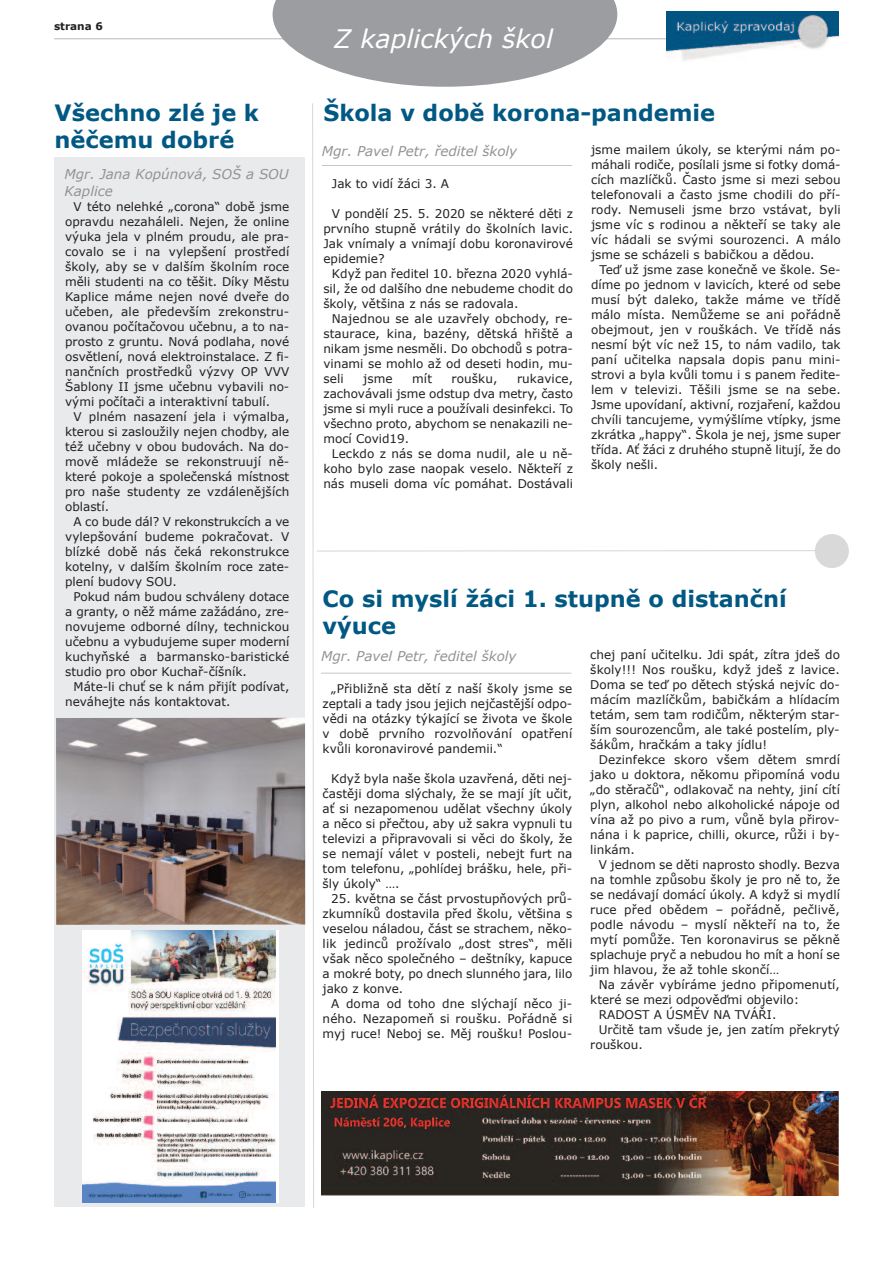
<style>
.page{position:relative;width:893px;height:1263px;background:#fff}
.page>*{position:absolute;margin:0;border:0;box-sizing:border-box;transform-origin:0 0}
.t1{font:italic 25.5px "Verdana";color:#fff}
.t2{font:700 22.5px/27px "Verdana";color:#005883}
.t3{font:italic 13.5px/16.2px "Verdana";color:#919396}
.t4{font:12px/15px "Verdana";color:#231f20;text-align:justify}
.t5{font:700 10.5px "Verdana";color:#231f20}
</style>
<div class="page">
<hr style="left:54px;top:38px;width:784px;height:1px;background:#cbcccd">
<img style="left:666px;top:11px;width:173px;height:50px">
<svg style="left:273px;top:0;width:344px;height:87px"></svg>
<div style="left:54px;top:157px;width:250px;height:1049px;background:#e9eaeb"></div>
<svg style="left:312px;top:103px;width:2px;height:1105px"></svg>
<hr style="left:317px;top:550px;width:528px;height:1px;background:#e5e5e5">
<div style="left:815px;top:534px;width:34px;height:34px;background:#d9d9d9;border-radius:50%"></div>
<hr style="left:322px;top:165px;width:250px;height:1px;background:#c6c6c8">
<img style="left:56px;top:718px;width:249px;height:207px">
<hr style="left:321px;top:673px;width:250px;height:1px;background:#dadadb">
<img style="left:82px;top:930px;width:193px;height:272px">
<img style="left:322px;top:1091px;width:517px;height:104px">
<p class="t5" style="left:54px;top:19px;width:50px">strana 6</p>
<h2 class="t2" style="left:55px;top:98px;width:206px">Všechno zlé je k něčemu dobré</h2>
<p class="t3" style="left:64px;top:166px;width:226px">Mgr. Jana Kopúnová, SOŠ a SOU<br>Kaplice</p>
<p class="t4" style="left:65px;top:199px;width:226px;text-indent:9px">V této nelehké „corona“ době jsme opravdu nezaháleli. Nejen, že online výuka jela v plném proudu, ale pra&shy;covalo se i na vylepšení prostředí školy, aby se v dalším školním roce měli studenti na co těšit. Díky Městu Kaplice máme nejen nové dveře do učeben, ale především zrekonstru&shy;ovanou počítačovou učebnu, a to na&shy;prosto z gruntu. Nová podlaha, nové osvětlení, nová elektroinstalace. Z fi&shy;nančních prostředků výzvy OP VVV Šablony II jsme učebnu vybavili no&shy;vými počítači a interaktivní tabulí.</p>
<p class="t4" style="left:65px;top:409px;width:226px;text-indent:9px">V plném nasazení jela i výmalba, kterou si zasloužily nejen chodby, ale též učebny v obou budovách. Na do&shy;mově mládeže se rekonstruují ně&shy;které pokoje a společenská místnost pro naše studenty ze vzdálenějších oblastí.</p>
<p class="t4" style="left:65px;top:514px;width:226px;text-indent:9px">A co bude dál? V rekonstrukcích a ve vylepšování budeme pokračovat. V blízké době nás čeká rekonstrukce kotelny, v dalším školním roce zate&shy;plení budovy SOU.</p>
<p class="t4" style="left:65px;top:589px;width:226px;text-indent:9px">Pokud nám budou schváleny dotace a granty, o něž máme zažádáno, zre&shy;novujeme odborné dílny, technickou učebnu a vybudujeme super moderní kuchyňské a barmansko-baristické studio pro obor Kuchař-číšník.</p>
<p class="t4" style="left:65px;top:679px;width:226px;text-indent:9px">Máte-li chuť se k nám přijít podívat, neváhejte nás kontaktovat.</p>
<h1 class="t1" style="left:334px;top:22px;width:221px">Z kaplických škol</h1>
<h2 class="t2" style="left:323px;top:98px;width:393px">Škola v době korona-pandemie</h2>
<p class="t3" style="left:322px;top:143px;width:197px">Mgr. Pavel Petr, ředitel školy</p>
<p class="t4" style="left:591px;top:142px;width:251px">jsme mailem úkoly, se kterými nám po&shy;máhali rodiče, posílali jsme si fotky domá&shy;cích mazlíčků. Často jsme si mezi sebou telefonovali a často jsme chodili do pří&shy;rody. Nemuseli jsme brzo vstávat, byli jsme víc s rodinou a někteří se taky ale víc hádali se svými sourozenci. A málo jsme se scházeli s babičkou a dědou.</p>
<p class="t4" style="left:591px;top:262px;width:251px;text-indent:9px">Teď už jsme zase konečně ve škole. Se&shy;díme po jednom v lavicích, které od sebe musí být daleko, takže máme ve třídě málo místa. Nemůžeme se ani pořádně obejmout, jen v rouškách. Ve třídě nás nesmí být víc než 15, to nám vadilo, tak paní učitelka napsala dopis panu mini&shy;strovi a byla kvůli tomu i s panem ředite&shy;lem v televizi. Těšili jsme se na sebe.<br>Jsme upovídaní, aktivní, rozjaření, každou chvíli tancujeme, vymýšlíme vtípky, jsme zkrátka „happy“. Škola je nej, jsme super třída. Ať žáci z druhého stupně litují, že do školy nešli.</p>
<p class="t4" style="left:332px;top:176px;width:119px">Jak to vidí žáci 3. A</p>
<p class="t4" style="left:323px;top:206px;width:251px;text-indent:9px">V pondělí 25. 5. 2020 se některé děti z prvního stupně vrátily do školních lavic.<br>Jak vnímaly a vnímají dobu koronavirové epidemie?</p>
<p class="t4" style="left:323px;top:266px;width:251px;text-indent:9px">Když pan ředitel 10. března 2020 vyhlá&shy;sil, že od dalšího dne nebudeme chodit do školy, většina z nás se radovala.</p>
<p class="t4" style="left:323px;top:311px;width:251px;text-indent:9px">Najednou se ale uzavřely obchody, re&shy;staurace, kina, bazény, dětská hřiště a nikam jsme nesměli. Do obchodů s potra&shy;vinami se mohlo až od deseti hodin, mu&shy;seli</p>
<p class="t4" style="left:363px;top:371px;width:31px">jsme</p>
<p class="t4" style="left:412px;top:371px;width:21px">mít</p>
<p class="t4" style="left:451px;top:371px;width:48px">roušku,</p>
<p class="t4" style="left:323px;top:371px;width:251px;text-indent:194px">rukavice, zachovávali jsme odstup dva metry, často jsme si myli ruce a používali desinfekci. To všechno proto, abychom se nenakazili ne&shy;mocí Covid19.</p>
<p class="t4" style="left:323px;top:446px;width:251px;text-indent:9px">Leckdo z nás se doma nudil, ale u ně&shy;koho bylo zase naopak veselo. Někteří z nás museli doma víc pomáhat. Dostávali</p>
<h2 class="t2" style="left:323px;top:585px;width:466px">Co si myslí žáci 1. stupně o distanční výuce</h2>
<p class="t3" style="left:321px;top:647px;width:197px">Mgr. Pavel Petr, ředitel školy</p>
<p class="t4" style="left:590px;top:646px;width:251px">chej paní učitelku. Jdi spát, zítra jdeš do školy!!! Nos roušku, když jdeš z lavice.<br>Doma se teď po dětech stýská nejvíc do&shy;mácím mazlíčkům, babičkám a hlídacím tetám, sem tam rodičům, některým star&shy;ším sourozencům, ale také postelím, ply&shy;šákům, hračkám a taky jídlu!</p>
<p class="t4" style="left:590px;top:751px;width:251px;text-indent:9px">Dezinfekce skoro všem dětem smrdí jako u doktora, někomu připomíná vodu „do stěračů“, odlakovač na nehty, jiní cítí plyn, alkohol nebo alkoholické nápoje od vína až po pivo a rum, vůně byla přirov&shy;nána i k paprice, chilli, okurce, růži i by&shy;linkám.</p>
<p class="t4" style="left:590px;top:856px;width:251px;text-indent:9px">V jednom se děti naprosto shodly. Bezva na tomhle způsobu školy je pro ně to, že se nedávají domácí úkoly. A když si mydlí ruce před obědem – pořádně, pečlivě, podle návodu – myslí někteří na to, že mytí pomůže. Ten koronavirus se pěkně splachuje pryč a nebudou ho mít a honí se jim hlavou, že až tohle skončí…</p>
<p class="t4" style="left:599px;top:976px;width:243px">Na závěr vybíráme jedno připomenutí,</p>
<p class="t4" style="left:590px;top:991px;width:210px">které se mezi odpověďmi objevilo:</p>
<p class="t4" style="left:599px;top:1006px;width:179px">RADOST A ÚSMĚV NA TVÁŘI.</p>
<p class="t4" style="left:599px;top:1021px;width:243px">Určitě tam všude je, jen zatím překrytý</p>
<p class="t4" style="left:590px;top:1036px;width:54px">rouškou.</p>
<p class="t4" style="left:323px;top:680px;width:251px;text-indent:9px">„Přibližně sta dětí z naší školy jsme se zeptali a tady jsou jejich nejčastější odpo&shy;vědi na otázky týkající se života ve škole v době prvního rozvolňování opatření kvůli koronavirové pandemii.“</p>
<p class="t4" style="left:323px;top:770px;width:251px;text-indent:9px">Když byla naše škola uzavřená, děti nej&shy;častěji doma slýchaly, že se mají jít učit, ať si nezapomenou udělat všechny úkoly a něco si přečtou, aby už sakra vypnuli tu televizi a připravovali si věci do školy, že se nemají válet v posteli, nebejt furt na tom telefonu, „pohlídej brášku, hele, při&shy;šly úkoly“ ….</p>
<p class="t4" style="left:323px;top:890px;width:251px;text-indent:9px">25. května se část prvostupňových prů&shy;zkumníků dostavila před školu, většina s veselou náladou, část se strachem, něko&shy;lik jedinců prožívalo „dost stres“, měli však něco společného – deštníky, kapuce a mokré boty, po dnech slunného jara, lilo jako z konve.</p>
<p class="t4" style="left:323px;top:995px;width:251px;text-indent:9px">A doma od toho dne slýchají něco ji&shy;ného. Nezapomeň si roušku. Pořádně si myj ruce! Neboj se. Měj roušku! Poslou-</p>
</div>
